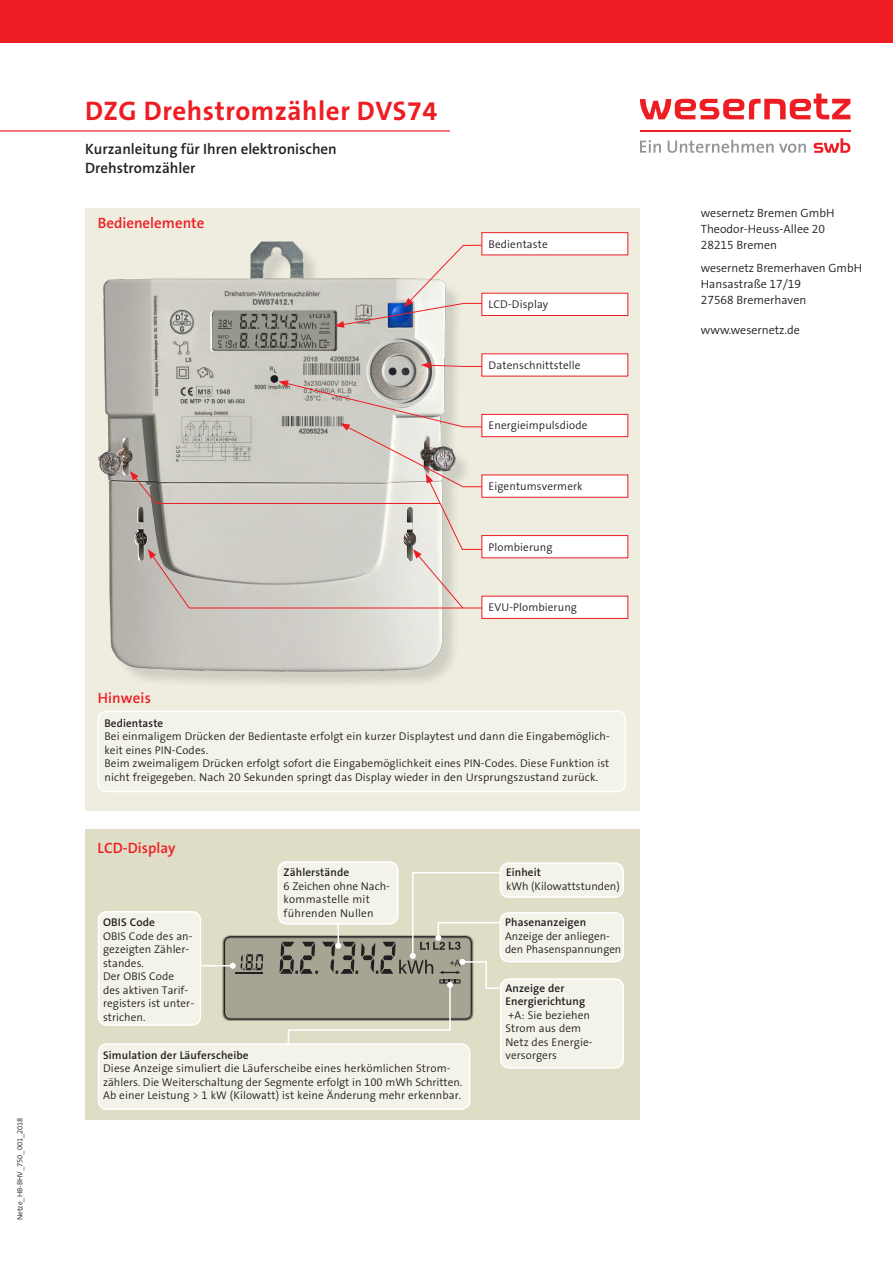
<style>
.page{position:relative;width:893px;height:1263px;background:#fff}
.page>*{position:absolute;margin:0;border:0;box-sizing:border-box;transform-origin:0 0}
.t1{font:700 27px "The Sans B W7";letter-spacing:.02em;color:#ee1d23}
.t2{font:15px "The Sans LP6 Se Bld";color:#231f20}
.Copytext{font:15px "The Sans LP6 Se Bld";color:#ee1d23}
.t3{font:12px "The Sans LP4 Se Lig";color:#231f20}
.Copytext-2{font:11.25px/13.5px "The Sans LP4 Se Lig";letter-spacing:.01em;color:#231f20}
.Copytext-3{font:11.25px "The Sans LP6 Se Bld";letter-spacing:.01em;color:#231f20}
.t4{font:7.5px "The Sans LP4 Se Lig";color:#231f20}
.s1{font-family:"The Sans LP6 Se Bld"}
</style>
<div class="page">
<div style="left:85px;top:208px;width:555px;height:603px;background:#eeede0"></div>
<div style="left:102px;top:244px;width:370px;height:445px;background:#231f20;opacity:.15"></div>
<img style="left:98px;top:241px;width:364px;height:438px">
<div style="left:85px;top:830px;width:555px;height:290px;background:#dfddc5"></div>
<div style="left:222px;top:934px;width:251px;height:87px;background:#231f20;opacity:.75"></div>
<hr style="left:174px;top:965px;width:59px;height:1px;background:#fff">
<svg style="left:230px;top:954px;width:33px;height:16px"></svg>
<hr style="left:640px;top:130px;width:210px;height:1px;background:#ee1d23">
<svg style="left:640px;top:140px;width:21px;height:13px"></svg>
<svg style="left:668px;top:140px;width:138px;height:13px"></svg>
<svg style="left:814px;top:138px;width:36px;height:15px"></svg>
<svg style="left:640px;top:94px;width:210px;height:25px"></svg>
<svg style="left:334px;top:244px;width:180px;height:84px"></svg>
<div style="left:0;top:0;width:893px;height:43px;background:#ee1d23"></div>
<hr style="left:0;top:130px;width:450px;height:2px;background:#ee1d23">
<svg style="left:421px;top:362px;width:60px;height:7px"></svg>
<div style="left:482px;top:535px;width:146px;height:23px;background:#fff"></div>
<div style="left:481px;top:535px;width:147px;height:23px;border:1px solid #ee1d23"></div>
<div style="left:482px;top:354px;width:146px;height:22px;background:#fff"></div>
<div style="left:482px;top:233px;width:146px;height:22px;background:#fff"></div>
<div style="left:481px;top:232px;width:147px;height:23px;border:1px solid #ee1d23"></div>
<div style="left:482px;top:414px;width:146px;height:23px;background:#fff"></div>
<div style="left:481px;top:414px;width:147px;height:23px;border:1px solid #ee1d23"></div>
<div style="left:482px;top:293px;width:146px;height:22px;background:#fff"></div>
<div style="left:481px;top:293px;width:147px;height:23px;border:1px solid #ee1d23"></div>
<div style="left:482px;top:596px;width:146px;height:22px;background:#fff"></div>
<div style="left:481px;top:596px;width:147px;height:23px;border:1px solid #ee1d23"></div>
<div style="left:99px;top:912px;width:101px;height:113px;background:#f3f3ea;border-radius:9px"></div>
<div style="left:98px;top:911px;width:103px;height:115px;border:2px solid #fff;border-radius:9px"></div>
<div style="left:278px;top:862px;width:120px;height:62px;background:#f3f3ea;border-radius:9px"></div>
<div style="left:278px;top:861px;width:121px;height:64px;border:2px solid #fff;border-radius:9px"></div>
<div style="left:482px;top:475px;width:146px;height:22px;background:#fff"></div>
<div style="left:481px;top:475px;width:147px;height:23px;border:1px solid #ee1d23"></div>
<div style="left:98px;top:711px;width:527px;height:80px;background:#f3f3ea;border-radius:9px"></div>
<div style="left:97px;top:710px;width:529px;height:82px;border:2px solid #fff;border-radius:9px"></div>
<svg style="left:130px;top:380px;width:424px;height:229px"></svg>
<div style="left:99px;top:1044px;width:371px;height:65px;background:#f3f3ea;border-radius:9px"></div>
<div style="left:98px;top:1043px;width:372px;height:67px;border:2px solid #fff;border-radius:9px"></div>
<div style="left:500px;top:863px;width:123px;height:34px;background:#f3f3ea;border-radius:9px"></div>
<div style="left:500px;top:862px;width:124px;height:36px;border:2px solid #fff;border-radius:9px"></div>
<div style="left:501px;top:979px;width:122px;height:89px;background:#f3f3ea;border-radius:9px"></div>
<div style="left:500px;top:978px;width:124px;height:91px;border:2px solid #fff;border-radius:9px"></div>
<svg style="left:279px;top:871px;width:257px;height:206px"></svg>
<div style="left:500px;top:913px;width:123px;height:49px;background:#f3f3ea;border-radius:9px"></div>
<div style="left:500px;top:912px;width:124px;height:50px;border:2px solid #fff;border-radius:9px"></div>
<p class="t4" style="left:15px;top:1220px;width:104px;rotate:-90deg">Netze_HB-BHV_750_001_2018</p>
<p class="t1" style="left:85px;top:93px;width:354px">DZG Drehstromzähler DVS74</p>
<p class="t2" style="left:85px;top:139px;width:253px">Kurzanleitung für Ihren elektronischen</p>
<p class="t2" style="left:85px;top:158px;width:112px">Drehstromzähler</p>
<p class="Copytext" style="left:98px;top:213px;width:108px">Bedienelemente</p>
<p class="Copytext-2" style="left:489px;top:237px;width:61px">Bedientaste</p>
<p class="Copytext-2" style="left:489px;top:298px;width:61px">LCD-Display</p>
<p class="Copytext-2" style="left:489px;top:358px;width:93px">Datenschnittstelle</p>
<p class="Copytext-2" style="left:489px;top:419px;width:100px">Energieimpulsdiode</p>
<p class="Copytext-2" style="left:489px;top:480px;width:95px">Eigentumsvermerk</p>
<p class="Copytext-2" style="left:489px;top:540px;width:65px">Plombierung</p>
<p class="Copytext-2" style="left:489px;top:601px;width:90px">EVU-Plombierung</p>
<p class="Copytext" style="left:98px;top:688px;width:55px">Hinweis</p>
<p class="Copytext-2" style="left:104px;top:716px;width:507px"><span class="s1">Bedientaste<br></span>Bei einmaligem Drücken der Bedientaste erfolgt ein kurzer Displaytest und dann die Eingabemöglich&shy;keit eines PIN-Codes.<br>Beim zweimaligem Drücken erfolgt sofort die Eingabemöglichkeit eines PIN-Codes. Diese Funktion ist nicht freigegeben. Nach 20 Sekunden springt das Display wieder in den Ursprungszustand zurück.</p>
<p class="Copytext" style="left:98px;top:838px;width:79px">LCD-Display</p>
<p class="Copytext-3" style="left:103px;top:915px;width:53px">OBIS Code</p>
<p class="Copytext-2" style="left:103px;top:929px;width:91px">OBIS Code des an-</p>
<p class="Copytext-2" style="left:103px;top:943px;width:87px">gezeigten Zähler&shy;standes.</p>
<p class="Copytext-2" style="left:103px;top:970px;width:72px">Der OBIS Code</p>
<p class="Copytext-2" style="left:103px;top:983px;width:87px">des aktiven Tarif-</p>
<p class="Copytext-2" style="left:103px;top:997px;width:92px">registers ist unter&shy;strichen.</p>
<p class="Copytext-3" style="left:284px;top:865px;width:67px">Zählerstände</p>
<p class="Copytext-2" style="left:284px;top:879px;width:108px">6 Zeichen ohne Nach&shy;kommastelle mit führenden Nullen</p>
<p class="Copytext-2" style="left:103px;top:1048px;width:361px"><span class="s1">Simulation der Läuferscheibe<br></span>Diese Anzeige simuliert die Läuferscheibe eines herkömlichen Strom&shy;zählers. Die Weiterschaltung der Segmente erfolgt in 100 mWh Schritten.<br>Ab einer Leistung &gt; 1 kW (Kilowatt) ist keine Änderung mehr erkennbar.</p>
<p class="Copytext-3" style="left:506px;top:865px;width:37px">Einheit</p>
<p class="Copytext-2" style="left:506px;top:879px;width:115px">kWh (Kilowattstunden)</p>
<p class="Copytext-2" style="left:505px;top:916px;width:118px"><span class="s1">Phasenanzeigen<br></span>Anzeige der anliegen&shy;den Phasenspannungen</p>
<p class="Copytext-2" style="left:505px;top:981px;width:88px"><span class="s1">Anzeige der<br>Energierichtung </span>+A: Sie beziehen<br>Strom aus dem<br>Netz des Energie&shy;versorgers</p>
<p class="t3" style="left:701px;top:205px;width:135px">wesernetz Bremen GmbH</p>
<p class="t3" style="left:701px;top:221px;width:126px">Theodor-Heuss-Allee 20</p>
<p class="t3" style="left:701px;top:237px;width:78px">28215 Bremen</p>
<p class="t3" style="left:701px;top:260px;width:163px">wesernetz Bremerhaven GmbH</p>
<p class="t3" style="left:701px;top:276px;width:102px">Hansastraße 17/19</p>
<p class="t3" style="left:701px;top:292px;width:107px">27568 Bremerhaven</p>
<p class="t3" style="left:701px;top:322px;width:101px">www.wesernetz.de</p>
</div>
